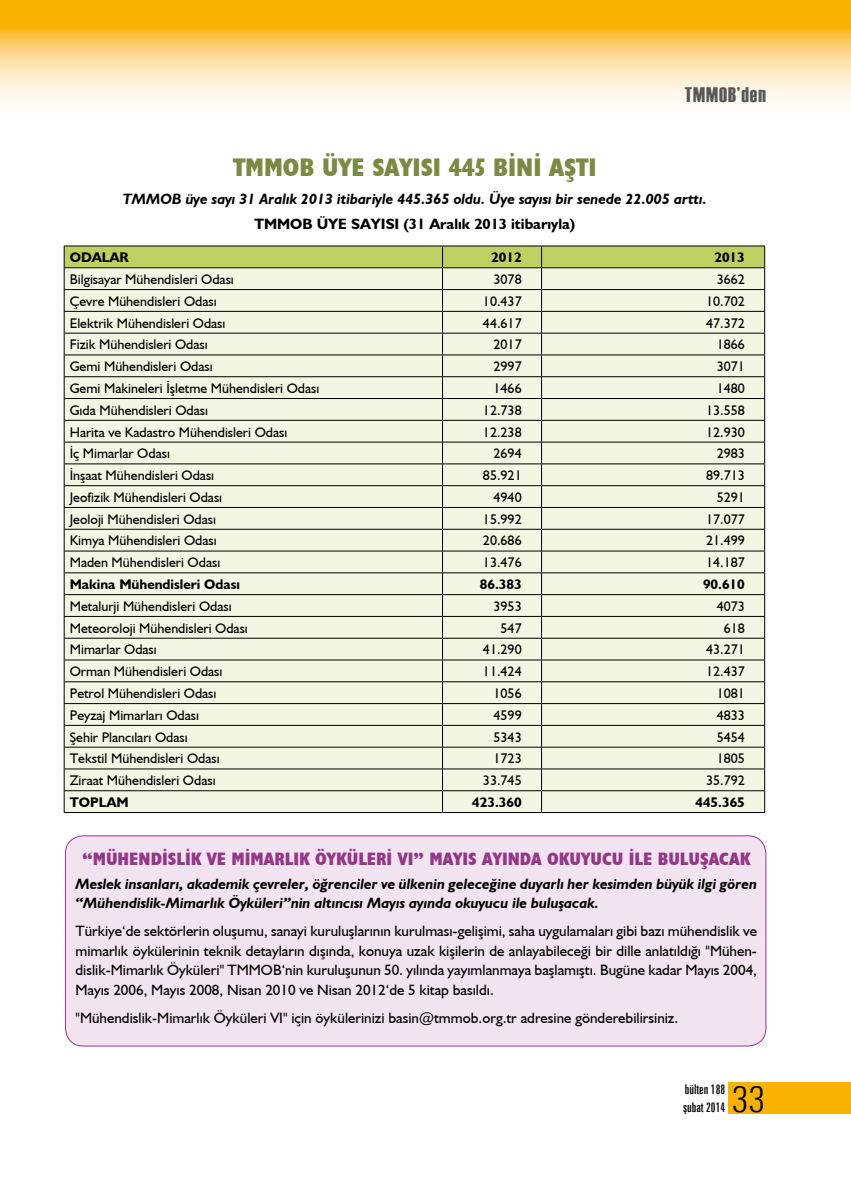
<style>
.page{position:relative;width:851px;height:1191px;background:#fff}
.page>*{position:absolute;margin:0;border:0;box-sizing:border-box;transform-origin:0 0}
.t1{font:300 condensed 36.15px "Zurich BT";color:#000}
.baslik_dar{font:700 condensed 25.5px "Humanist 521 BT Xtra";color:#7b8a42}
.t2{font:21px "Haettenschweiler";letter-spacing:.05em;color:#58585a}
.baslik_dar-2{font:700 condensed 18px "Humanist 521 BT Xtra";color:#953789}
.bultenmetin{font:15px/19.5px "Humanist 521 BT";color:#000;text-align:justify}
.bultenmetin-2{font:italic 700 15px/19.5px "Humanist 521 BT";color:#000}
.bultenmetin-3{font:700 15px "Humanist 521 BT";color:#000}
.bultenmetin-4{font:13.95px "Humanist 521 BT";color:#000}
.bultenmetin-5{font:700 13.95px "Humanist 521 BT";color:#000}
.t3{font:extra-condensed 13.5px/18px "Zurich BT";color:#000}
</style>
<div class="page">
<svg style="left:0;top:0;width:850px;height:102px"></svg>
<div style="left:728px;top:1082px;width:122px;height:32px;background:#f9b200"></div>
<div style="left:65px;top:836px;width:700px;height:210px;background:#f1e3ef;border-radius:18px"></div>
<div style="left:65px;top:835px;width:701px;height:211px;border:1px solid #953789;border-radius:18px"></div>
<svg style="left:64px;top:246px;width:701px;height:566px"></svg>
<hr style="left:64px;top:812px;width:378px;height:1px;background:#000">
<hr style="left:442px;top:812px;width:99px;height:1px;background:#000">
<hr style="left:541px;top:812px;width:224px;height:1px;background:#000">
<h3 class="t2" style="left:684px;top:80px;width:83px">TMMOB’den</h3>
<p class="baslik_dar" style="left:233px;top:151px;width:365px">TMMOB ÜYE SAYISI 445 BİNİ AŞTI</p>
<p class="bultenmetin-2" style="left:123px;top:189px;width:585px">TMMOB üye sayı 31 Aralık 2013 itibariyle 445.365 oldu. Üye sayısı bir senede 22.005 arttı.</p>
<p class="bultenmetin-3" style="left:254px;top:214px;width:322px">TMMOB ÜYE SAYISI (31 Aralık 2013 itibarıyla)</p>
<p class="bultenmetin-5" style="left:70px;top:249px;width:60px">ODALAR</p>
<p class="bultenmetin-5" style="left:491px;top:249px;width:32px">2012</p>
<p class="bultenmetin-5" style="left:714px;top:249px;width:32px">2013</p>
<p class="bultenmetin-4" style="left:70px;top:271px;width:166px">Bilgisayar Mühendisleri Odası</p>
<p class="bultenmetin-4" style="left:493px;top:271px;width:30px">3078</p>
<p class="bultenmetin-4" style="left:716px;top:271px;width:30px">3662</p>
<p class="bultenmetin-4" style="left:70px;top:292px;width:148px">Çevre Mühendisleri Odası</p>
<p class="bultenmetin-4" style="left:483px;top:292px;width:40px">10.437</p>
<p class="bultenmetin-4" style="left:706px;top:292px;width:40px">10.702</p>
<p class="bultenmetin-4" style="left:70px;top:314px;width:157px">Elektrik Mühendisleri Odası</p>
<p class="bultenmetin-4" style="left:483px;top:314px;width:40px">44.617</p>
<p class="bultenmetin-4" style="left:706px;top:314px;width:40px">47.372</p>
<p class="bultenmetin-4" style="left:70px;top:336px;width:139px">Fizik Mühendisleri Odası</p>
<p class="bultenmetin-4" style="left:493px;top:336px;width:30px">2017</p>
<p class="bultenmetin-4" style="left:716px;top:336px;width:30px">1866</p>
<p class="bultenmetin-4" style="left:70px;top:358px;width:144px">Gemi Mühendisleri Odası</p>
<p class="bultenmetin-4" style="left:493px;top:358px;width:30px">2997</p>
<p class="bultenmetin-4" style="left:716px;top:358px;width:30px">3071</p>
<p class="bultenmetin-4" style="left:70px;top:379px;width:251px">Gemi Makineleri İşletme Mühendisleri Odası</p>
<p class="bultenmetin-4" style="left:493px;top:379px;width:30px">1466</p>
<p class="bultenmetin-4" style="left:716px;top:379px;width:30px">1480</p>
<p class="bultenmetin-4" style="left:70px;top:401px;width:140px">Gıda Mühendisleri Odası</p>
<p class="bultenmetin-4" style="left:483px;top:401px;width:40px">12.738</p>
<p class="bultenmetin-4" style="left:706px;top:401px;width:40px">13.558</p>
<p class="bultenmetin-4" style="left:70px;top:423px;width:219px">Harita ve Kadastro Mühendisleri Odası</p>
<p class="bultenmetin-4" style="left:483px;top:423px;width:40px">12.238</p>
<p class="bultenmetin-4" style="left:706px;top:423px;width:40px">12.930</p>
<p class="bultenmetin-4" style="left:70px;top:445px;width:102px">İç Mimarlar Odası</p>
<p class="bultenmetin-4" style="left:493px;top:445px;width:30px">2694</p>
<p class="bultenmetin-4" style="left:716px;top:445px;width:30px">2983</p>
<p class="bultenmetin-4" style="left:70px;top:467px;width:146px">İnşaat Mühendisleri Odası</p>
<p class="bultenmetin-4" style="left:483px;top:467px;width:40px">85.921</p>
<p class="bultenmetin-4" style="left:706px;top:467px;width:40px">89.713</p>
<p class="bultenmetin-4" style="left:70px;top:488px;width:154px">Jeofizik Mühendisleri Odası</p>
<p class="bultenmetin-4" style="left:493px;top:488px;width:30px">4940</p>
<p class="bultenmetin-4" style="left:716px;top:488px;width:30px">5291</p>
<p class="bultenmetin-4" style="left:70px;top:510px;width:148px">Jeoloji Mühendisleri Odası</p>
<p class="bultenmetin-4" style="left:483px;top:510px;width:40px">15.992</p>
<p class="bultenmetin-4" style="left:706px;top:510px;width:40px">17.077</p>
<p class="bultenmetin-4" style="left:70px;top:532px;width:148px">Kimya Mühendisleri Odası</p>
<p class="bultenmetin-4" style="left:483px;top:532px;width:40px">20.686</p>
<p class="bultenmetin-4" style="left:706px;top:532px;width:40px">21.499</p>
<p class="bultenmetin-4" style="left:70px;top:554px;width:152px">Maden Mühendisleri Odası</p>
<p class="bultenmetin-4" style="left:483px;top:554px;width:40px">13.476</p>
<p class="bultenmetin-4" style="left:706px;top:554px;width:40px">14.187</p>
<p class="bultenmetin-5" style="left:70px;top:575px;width:172px">Makina Mühendisleri Odası</p>
<p class="bultenmetin-5" style="left:480px;top:575px;width:43px">86.383</p>
<p class="bultenmetin-5" style="left:703px;top:575px;width:43px">90.610</p>
<p class="bultenmetin-4" style="left:70px;top:597px;width:163px">Metalurji Mühendisleri Odası</p>
<p class="bultenmetin-4" style="left:493px;top:597px;width:30px">3953</p>
<p class="bultenmetin-4" style="left:716px;top:597px;width:30px">4073</p>
<p class="bultenmetin-4" style="left:70px;top:619px;width:180px">Meteoroloji Mühendisleri Odası</p>
<p class="bultenmetin-4" style="left:500px;top:619px;width:23px">547</p>
<p class="bultenmetin-4" style="left:723px;top:619px;width:23px">618</p>
<p class="bultenmetin-4" style="left:70px;top:641px;width:89px">Mimarlar Odası</p>
<p class="bultenmetin-4" style="left:483px;top:641px;width:40px">41.290</p>
<p class="bultenmetin-4" style="left:706px;top:641px;width:40px">43.271</p>
<p class="bultenmetin-4" style="left:70px;top:663px;width:154px">Orman Mühendisleri Odası</p>
<p class="bultenmetin-4" style="left:483px;top:663px;width:40px">11.424</p>
<p class="bultenmetin-4" style="left:706px;top:663px;width:40px">12.437</p>
<p class="bultenmetin-4" style="left:70px;top:684px;width:148px">Petrol Mühendisleri Odası</p>
<p class="bultenmetin-4" style="left:493px;top:684px;width:30px">1056</p>
<p class="bultenmetin-4" style="left:716px;top:684px;width:30px">1081</p>
<p class="bultenmetin-4" style="left:70px;top:706px;width:131px">Peyzaj Mimarları Odası</p>
<p class="bultenmetin-4" style="left:493px;top:706px;width:30px">4599</p>
<p class="bultenmetin-4" style="left:716px;top:706px;width:30px">4833</p>
<p class="bultenmetin-4" style="left:70px;top:728px;width:119px">Şehir Plancıları Odası</p>
<p class="bultenmetin-4" style="left:493px;top:728px;width:30px">5343</p>
<p class="bultenmetin-4" style="left:716px;top:728px;width:30px">5454</p>
<p class="bultenmetin-4" style="left:70px;top:750px;width:151px">Tekstil Mühendisleri Odası</p>
<p class="bultenmetin-4" style="left:493px;top:750px;width:30px">1723</p>
<p class="bultenmetin-4" style="left:716px;top:750px;width:30px">1805</p>
<p class="bultenmetin-4" style="left:70px;top:772px;width:147px">Ziraat Mühendisleri Odası</p>
<p class="bultenmetin-4" style="left:483px;top:772px;width:40px">33.745</p>
<p class="bultenmetin-4" style="left:706px;top:772px;width:40px">35.792</p>
<p class="bultenmetin-5" style="left:70px;top:793px;width:60px">TOPLAM</p>
<p class="bultenmetin-5" style="left:472px;top:793px;width:51px">423.360</p>
<p class="bultenmetin-5" style="left:695px;top:793px;width:51px">445.365</p>
<p class="baslik_dar-2" style="left:82px;top:847px;width:669px">“MÜHENDİSLİK VE MİMARLIK ÖYKÜLERİ VI” MAYIS AYINDA OKUYUCU İLE BULUŞACAK</p>
<p class="bultenmetin-2" style="left:75px;top:873px;width:683px">Meslek insanları, akademik çevreler, öğrenciler ve ülkenin geleceğine duyarlı her kesimden büyük ilgi gören “Mühendislik-Mimarlık Öyküleri”nin altıncısı Mayıs ayında okuyucu ile buluşacak.</p>
<p class="bultenmetin" style="left:75px;top:921px;width:683px">Türkiye‘de sektörlerin oluşumu, sanayi kuruluşlarının kurulması-gelişimi, saha uygulamaları gibi bazı mühendislik ve mimarlık öykülerinin teknik detayların dışında, konuya uzak kişilerin de anlayabileceği bir dille anlatıldığı "Mühen&shy;dislik-Mimarlık Öyküleri" TMMOB‘nin kuruluşunun 50. yılında yayımlanmaya başlamıştı. Bugüne kadar Mayıs 2004, Mayıs 2006, Mayıs 2008, Nisan 2010 ve Nisan 2012‘de 5 kitap basıldı.</p>
<p class="bultenmetin" style="left:75px;top:1007px;width:604px">"Mühendislik-Mimarlık Öyküleri VI" için öykülerinizi basin@tmmob.org.tr adresine gönderebilirsiniz.</p>
<p class="t3" style="left:683px;top:1080px;width:44px">bülten 188 şubat 2014</p>
<p class="t1" style="left:732px;top:1076px;width:35px">33</p>
</div>
